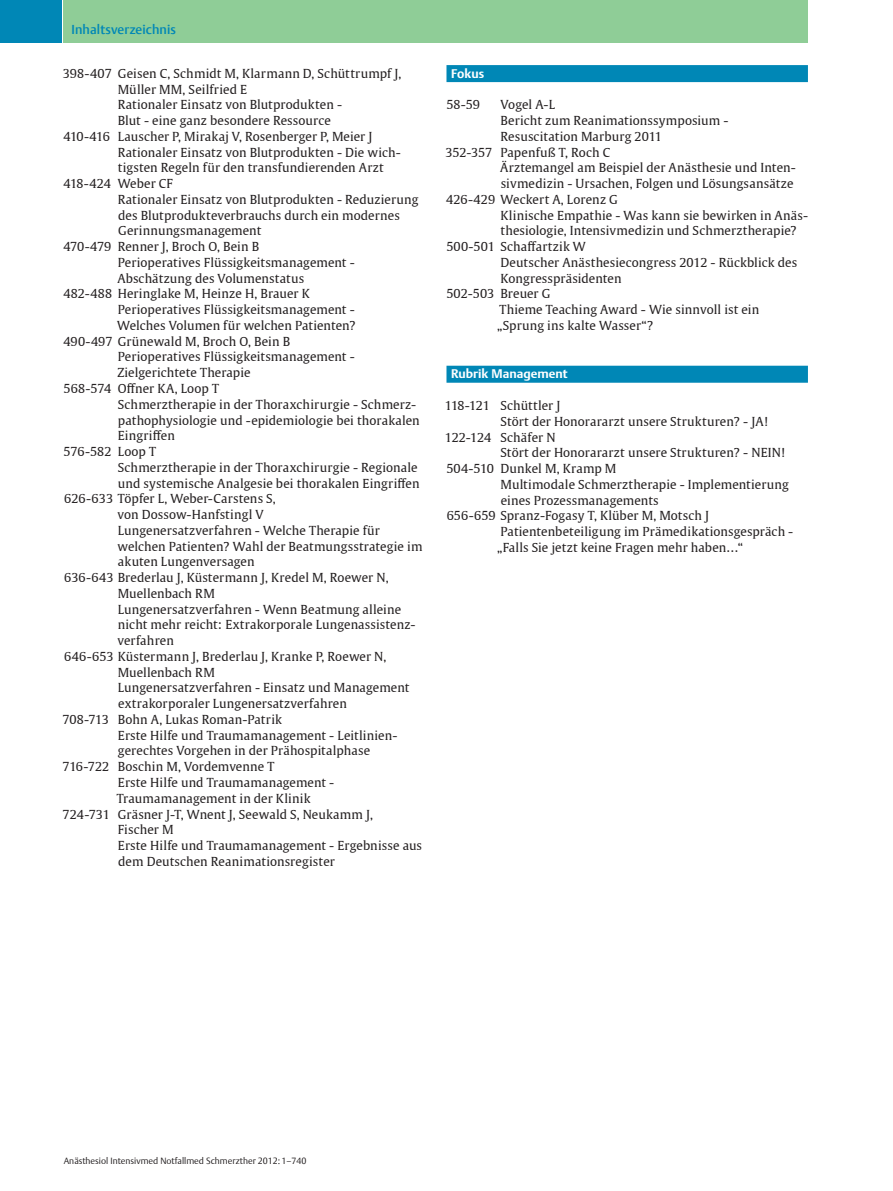
<style>
.page{position:relative;width:893px;height:1191px;background:#fff}
.page>*{position:absolute;margin:0;border:0;box-sizing:border-box;transform-origin:0 0}
.t1{font:500 12.9px "Thieme Argo 2008";letter-spacing:.01em;color:#0087b6}
.t2{font:700 12.45px "Thieme Argo 2011";color:#fff}
.t3{font:12.3px "Thieme Gulliver 2011";letter-spacing:.005em;color:#231f20}
.t4{font:300 9px "Thieme Argo 2011";color:#231f20}
</style>
<div class="page">
<div style="left:0;top:0;width:62px;height:43px;background:#0087b6"></div>
<div style="left:64px;top:0;width:744px;height:43px;background:#8fcd97"></div>
<div style="left:446px;top:65px;width:362px;height:17px;background:#0087b6"></div>
<div style="left:446px;top:366px;width:362px;height:17px;background:#0087b6"></div>
<p class="t1" style="left:71px;top:21px;width:106px">Inhaltsverzeichnis</p>
<p class="t3" style="left:63px;top:64px;width:340px">398-407 Geisen C, Schmidt M, Klarmann D, Schüttrumpf J,</p>
<p class="t3" style="left:118px;top:80px;width:131px">Müller MM, Seilfried E</p>
<p class="t3" style="left:118px;top:96px;width:226px">Rationaler Einsatz von Blutprodukten -</p>
<p class="t3" style="left:118px;top:111px;width:215px">Blut - eine ganz besondere Ressource</p>
<p class="t3" style="left:63px;top:127px;width:310px">410-416 Lauscher P, Mirakaj V, Rosenberger P, Meier J</p>
<p class="t3" style="left:118px;top:143px;width:285px">Rationaler Einsatz von Blutprodukten - Die wich-</p>
<p class="t3" style="left:118px;top:159px;width:267px">tigsten Regeln für den transfundierenden Arzt</p>
<p class="t3" style="left:63px;top:174px;width:111px">418-424 Weber CF</p>
<p class="t3" style="left:118px;top:190px;width:302px">Rationaler Einsatz von Blutprodukten - Reduzierung</p>
<p class="t3" style="left:118px;top:206px;width:283px">des Blutprodukteverbrauchs durch ein modernes</p>
<p class="t3" style="left:118px;top:222px;width:145px">Gerinnungsmanagement</p>
<p class="t3" style="left:63px;top:237px;width:197px">470-479 Renner J, Broch O, Bein B</p>
<p class="t3" style="left:118px;top:253px;width:238px">Perioperatives Flüssigkeitsmanagement -</p>
<p class="t3" style="left:117px;top:269px;width:188px">Abschätzung des Volumenstatus</p>
<p class="t3" style="left:63px;top:285px;width:248px">482-488 Heringlake M, Heinze H, Brauer K</p>
<p class="t3" style="left:118px;top:300px;width:238px">Perioperatives Flüssigkeitsmanagement -</p>
<p class="t3" style="left:117px;top:316px;width:240px">Welches Volumen für welchen Patienten?</p>
<p class="t3" style="left:63px;top:332px;width:228px">490-497 Grünewald M, Broch O, Bein B</p>
<p class="t3" style="left:118px;top:348px;width:238px">Perioperatives Flüssigkeitsmanagement -</p>
<p class="t3" style="left:117px;top:363px;width:135px">Zielgerichtete Therapie</p>
<p class="t3" style="left:64px;top:379px;width:157px">568-574 Offner KA, Loop T</p>
<p class="t3" style="left:118px;top:395px;width:300px">Schmerztherapie in der Thoraxchirurgie - Schmerz-</p>
<p class="t3" style="left:118px;top:411px;width:303px">pathophysiologie und -epidemiologie bei thorakalen</p>
<p class="t3" style="left:118px;top:426px;width:59px">Eingriffen</p>
<p class="t3" style="left:64px;top:442px;width:94px">576-582 Loop T</p>
<p class="t3" style="left:118px;top:458px;width:301px">Schmerztherapie in der Thoraxchirurgie - Regionale</p>
<p class="t3" style="left:118px;top:474px;width:303px">und systemische Analgesie bei thorakalen Eingriffen</p>
<p class="t3" style="left:64px;top:489px;width:213px">626-633 Töpfer L, Weber-Carstens S,</p>
<p class="t3" style="left:118px;top:505px;width:148px">von Dossow-Hanfstingl V</p>
<p class="t3" style="left:118px;top:521px;width:264px">Lungenersatzverfahren - Welche Therapie für</p>
<p class="t3" style="left:117px;top:537px;width:307px">welchen Patienten? Wahl der Beatmungsstrategie im</p>
<p class="t3" style="left:118px;top:552px;width:138px">akuten Lungenversagen</p>
<p class="t3" style="left:64px;top:568px;width:326px">636-643 Brederlau J, Küstermann J, Kredel M, Roewer N,</p>
<p class="t3" style="left:118px;top:584px;width:99px">Muellenbach RM</p>
<p class="t3" style="left:118px;top:600px;width:285px">Lungenersatzverfahren - Wenn Beatmung alleine</p>
<p class="t3" style="left:118px;top:615px;width:299px">nicht mehr reicht: Extrakorporale Lungenassistenz-</p>
<p class="t3" style="left:118px;top:631px;width:58px">verfahren</p>
<p class="t3" style="left:64px;top:647px;width:324px">646-653 Küstermann J, Brederlau J, Kranke P, Roewer N,</p>
<p class="t3" style="left:118px;top:663px;width:99px">Muellenbach RM</p>
<p class="t3" style="left:118px;top:678px;width:293px">Lungenersatzverfahren - Einsatz und Management</p>
<p class="t3" style="left:118px;top:694px;width:230px">extrakorporaler Lungenersatzverfahren</p>
<p class="t3" style="left:62px;top:710px;width:221px">708-713 Bohn A, Lukas Roman-Patrik</p>
<p class="t3" style="left:118px;top:726px;width:280px">Erste Hilfe und Traumamanagement - Leitlinien-</p>
<p class="t3" style="left:118px;top:741px;width:254px">gerechtes Vorgehen in der Prähospitalphase</p>
<p class="t3" style="left:63px;top:757px;width:213px">716-722 Boschin M, Vordemvenne T</p>
<p class="t3" style="left:118px;top:773px;width:218px">Erste Hilfe und Traumamanagement -</p>
<p class="t3" style="left:117px;top:789px;width:195px">Traumamanagement in der Klinik</p>
<p class="t3" style="left:63px;top:804px;width:312px">724-731 Gräsner J-T, Wnent J, Seewald S, Neukamm J,</p>
<p class="t3" style="left:118px;top:820px;width:57px">Fischer M</p>
<p class="t3" style="left:118px;top:836px;width:306px">Erste Hilfe und Traumamanagement - Ergebnisse aus</p>
<p class="t3" style="left:118px;top:852px;width:218px">dem Deutschen Reanimationsregister</p>
<p class="t2" style="left:451px;top:65px;width:34px">Fokus</p>
<p class="t3" style="left:446px;top:96px;width:35px">58-59</p>
<p class="t3" style="left:500px;top:96px;width:56px">Vogel A-L</p>
<p class="t3" style="left:501px;top:111px;width:229px">Bericht zum Reanimationssymposium -</p>
<p class="t3" style="left:501px;top:127px;width:163px">Resuscitation Marburg 2011</p>
<p class="t3" style="left:446px;top:143px;width:166px">352-357 Papenfuß T, Roch C</p>
<p class="t3" style="left:500px;top:159px;width:297px">Ärztemangel am Beispiel der Anästhesie und Inten-</p>
<p class="t3" style="left:501px;top:174px;width:294px">sivmedizin - Ursachen, Folgen und Lösungsansätze</p>
<p class="t3" style="left:446px;top:190px;width:173px">426-429 Weckert A, Lorenz G</p>
<p class="t3" style="left:501px;top:206px;width:309px">Klinische Empathie - Was kann sie bewirken in Anäs-</p>
<p class="t3" style="left:501px;top:222px;width:298px">thesiologie, Intensivmedizin und Schmerztherapie?</p>
<p class="t3" style="left:446px;top:237px;width:141px">500-501 Schaffartzik W</p>
<p class="t3" style="left:501px;top:253px;width:298px">Deutscher Anästhesiecongress 2012 - Rückblick des</p>
<p class="t3" style="left:501px;top:269px;width:123px">Kongresspräsidenten</p>
<p class="t3" style="left:446px;top:285px;width:106px">502-503 Breuer G</p>
<p class="t3" style="left:500px;top:300px;width:261px">Thieme Teaching Award - Wie sinnvoll ist ein</p>
<p class="t3" style="left:497px;top:316px;width:158px">„Sprung ins kalte Wasser“?</p>
<p class="t2" style="left:451px;top:366px;width:118px">Rubrik Management</p>
<p class="t3" style="left:445px;top:396px;width:117px">118-121 Schüttler J</p>
<p class="t3" style="left:501px;top:412px;width:270px">Stört der Honorararzt unsere Strukturen? - JA!</p>
<p class="t3" style="left:445px;top:428px;width:112px">122-124 Schäfer N</p>
<p class="t3" style="left:501px;top:443px;width:287px">Stört der Honorararzt unsere Strukturen? - NEIN!</p>
<p class="t3" style="left:446px;top:459px;width:172px">504-510 Dunkel M, Kramp M</p>
<p class="t3" style="left:501px;top:475px;width:290px">Multimodale Schmerztherapie - Implementierung</p>
<p class="t3" style="left:501px;top:491px;width:159px">eines Prozessmanagements</p>
<p class="t3" style="left:447px;top:506px;width:264px">656-659 Spranz-Fogasy T, Klüber M, Motsch J</p>
<p class="t3" style="left:501px;top:522px;width:294px">Patientenbeteiligung im Prämedikationsgespräch -</p>
<p class="t3" style="left:497px;top:538px;width:247px">„Falls Sie jetzt keine Fragen mehr haben…“</p>
<p class="t4" style="left:64px;top:1154px;width:244px">Anästhesiol Intensivmed Notfallmed Schmerzther 2012:1–740</p>
</div>
